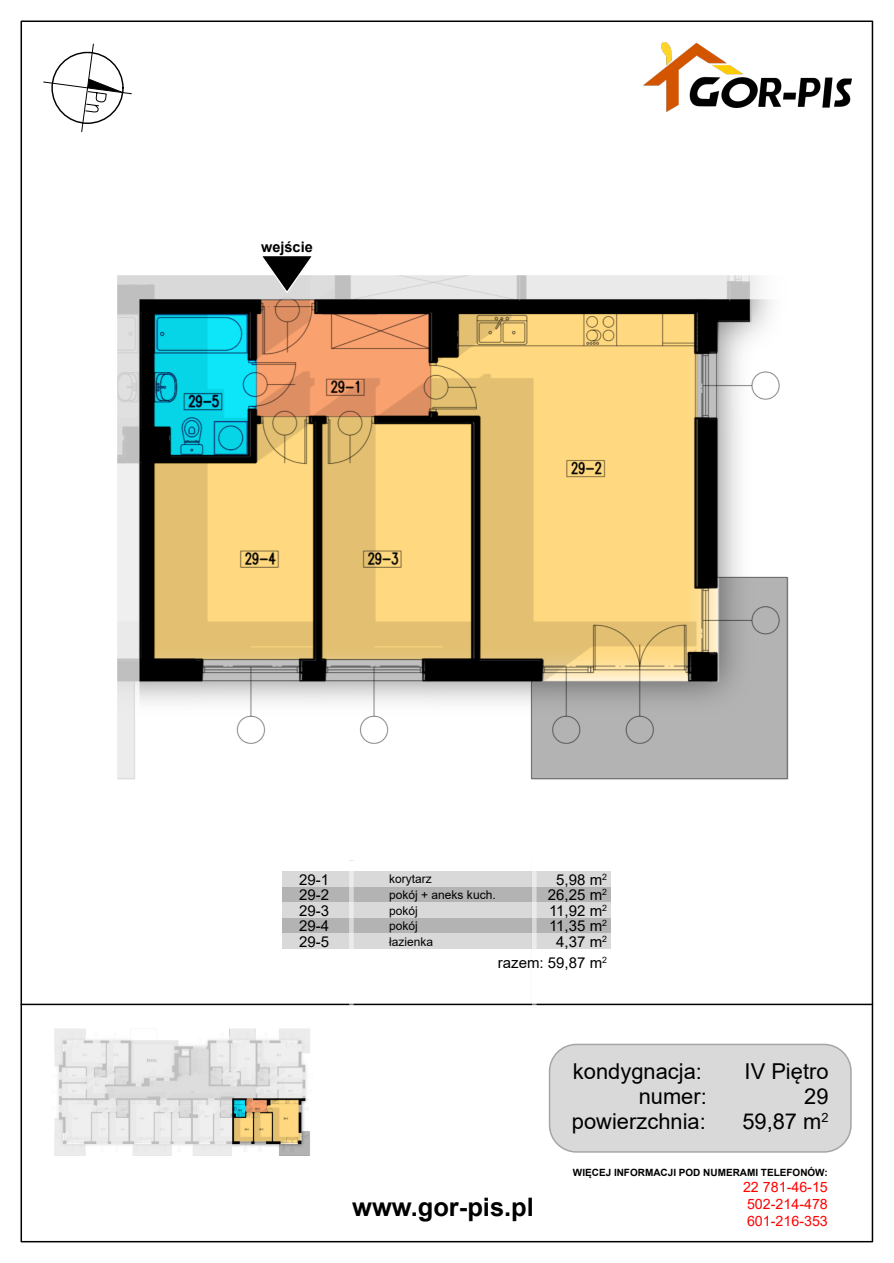
<style>
.page{position:relative;width:894px;height:1263px;background:#fff}
.page>*{position:absolute;margin:0;border:0;box-sizing:border-box;transform-origin:0 0}
.t1{font:700 25.5px "Arial";color:#000}
.t2{font:21.9px "Arial";color:#000}
.t3{font:15px "Arial";color:#000}
.t4{font:700 14.55px "Arial";color:#000}
.t5{font:14.25px/16.6px "Arial";color:#f00;text-align:justify}
.t6{font:12px "Arial";color:#000}
.t7{font:700 9.9px "Arial";color:#000}
</style>
<div class="page">
<img style="left:643px;top:42px;width:207px;height:70px">
<svg style="left:43px;top:43px;width:89px;height:90px"></svg>
<hr style="left:21px;top:1004px;width:851px;height:1px;background:#000">
<img style="left:118px;top:276px;width:670px;height:503px">
<img style="left:54px;top:1029px;width:256px;height:127px">
<svg style="left:259px;top:256px;width:56px;height:38px"></svg>
<div style="left:548px;top:1044px;width:303px;height:109px;background:#d9d9d9;border:2px solid #a5a5a5;border-radius:27px"></div>
<div style="left:282px;top:871px;width:329px;height:16px;background:#d9d9d9"></div>
<div style="left:282px;top:887px;width:329px;height:15px;background:#b3b3b3"></div>
<div style="left:282px;top:902px;width:329px;height:16px;background:#d9d9d9"></div>
<div style="left:282px;top:918px;width:329px;height:15px;background:#b3b3b3"></div>
<div style="left:282px;top:933px;width:329px;height:16px;background:#d9d9d9"></div>
<img style="left:349px;top:860px;width:187px;height:146px">
<p class="t4" style="left:261px;top:242px;width:53px">wejście</p>
<p class="t3" style="left:299px;top:874px;width:32px">29-1</p>
<p class="t3" style="left:556px;top:874px;width:52px">5,98 m<sup>2</sup></p>
<p class="t6" style="left:389px;top:875px;width:44px">korytarz</p>
<p class="t3" style="left:299px;top:889px;width:32px">29-2</p>
<p class="t3" style="left:547px;top:889px;width:61px">26,25 m<sup>2</sup></p>
<p class="t6" style="left:389px;top:890px;width:108px">pokój + aneks kuch.</p>
<p class="t3" style="left:299px;top:905px;width:32px">29-3</p>
<p class="t3" style="left:549px;top:905px;width:59px">11,92 m<sup>2</sup></p>
<p class="t6" style="left:389px;top:906px;width:30px">pokój</p>
<p class="t3" style="left:299px;top:920px;width:32px">29-4</p>
<p class="t3" style="left:549px;top:920px;width:59px">11,35 m<sup>2</sup></p>
<p class="t6" style="left:389px;top:921px;width:30px">pokój</p>
<p class="t3" style="left:299px;top:936px;width:32px">29-5</p>
<p class="t3" style="left:556px;top:936px;width:52px">4,37 m<sup>2</sup></p>
<p class="t6" style="left:389px;top:937px;width:46px">łazienka</p>
<p class="t3" style="left:497px;top:957px;width:111px">razem: 59,87 m<sup>2</sup></p>
<h1 class="t1" style="left:352px;top:1198px;width:183px">www.gor-pis.pl</h1>
<h2 class="t2" style="left:572px;top:1063px;width:130px">kondygnacja:</h2>
<h2 class="t2" style="left:744px;top:1063px;width:85px">IV Piętro</h2>
<h2 class="t2" style="left:638px;top:1088px;width:70px">numer:</h2>
<h2 class="t2" style="left:803px;top:1088px;width:26px">29</h2>
<h2 class="t2" style="left:571px;top:1113px;width:135px">powierzchnia:</h2>
<h2 class="t2" style="left:742px;top:1113px;width:88px">59,87 m<sup>2</sup></h2>
<p class="t7" style="left:572px;top:1168px;width:256px">WIĘCEJ INFORMACJI POD NUMERAMI TELEFONÓW:</p>
<p class="t5" style="left:742px;top:1180px;width:86px">22 781-46-15<br>502-214-478<br>601-216-353</p>
</div>
